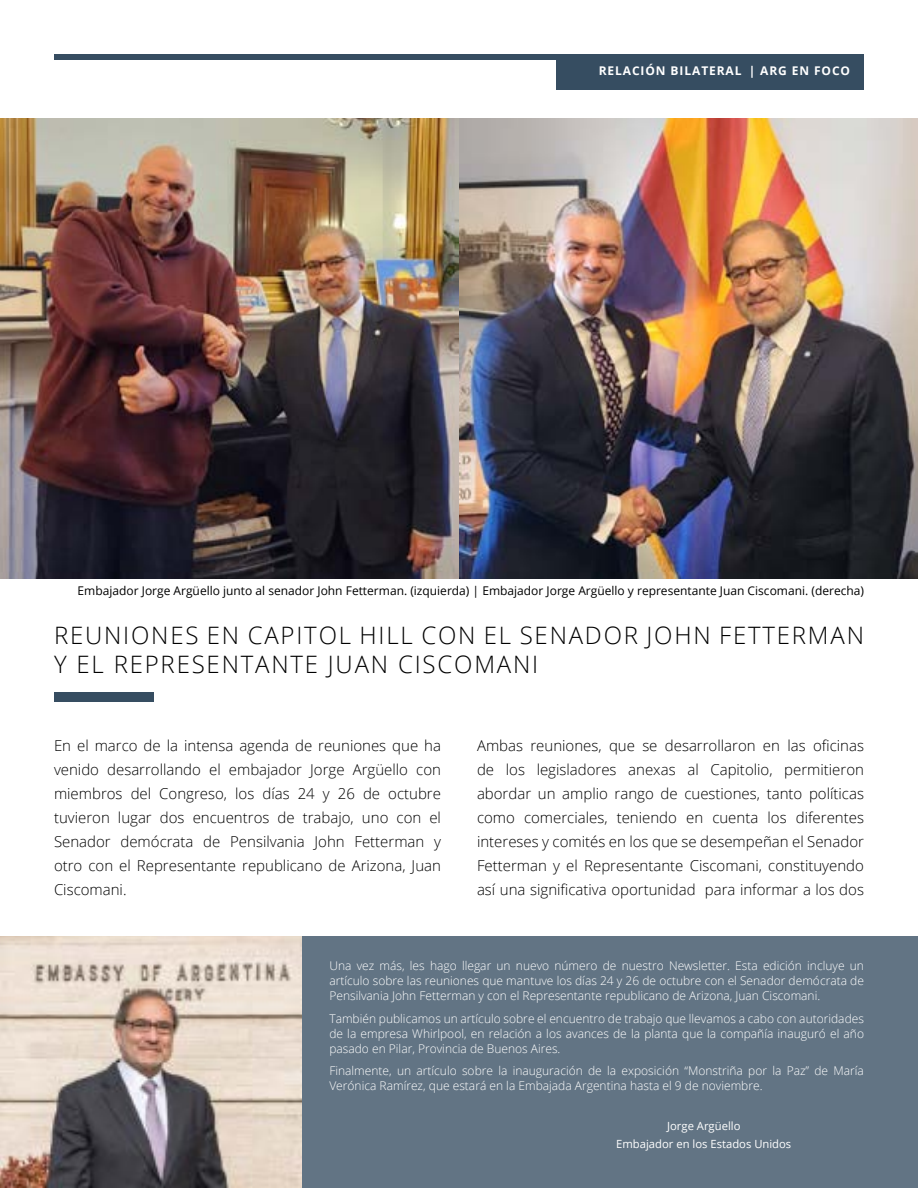
<style>
.page{position:relative;width:918px;height:1188px;background:#fff}
.page>*{position:absolute;margin:0;border:0;box-sizing:border-box;transform-origin:0 0}
.t1{font:300 24px/28.8px "Open Sans";letter-spacing:.075em;color:#000}
.t2{font:300 15px/24px "Open Sans";color:#000;text-align:justify}
.t3{font:300 12px/15px "Open Sans";color:#fff;text-align:justify}
.t4{font:12px "Open Sans";color:#000}
.t5{font:700 12px "Open Sans";letter-spacing:.075em;color:#fff}
.t6{font:11.25px/18px "Open Sans";color:#fff;text-align:center}
</style>
<div class="page">
<div style="left:54px;top:54px;width:810px;height:5px;background:#364d61"></div>
<div style="left:556px;top:54px;width:308px;height:36px;background:#364d61"></div>
<img style="left:0;top:118px;width:918px;height:461px">
<div style="left:54px;top:692px;width:100px;height:9px;background:#364d61"></div>
<div style="left:54px;top:936px;width:864px;height:252px;background:#627484"></div>
<img style="left:0;top:936px;width:302px;height:252px">
<p class="t5" style="left:599px;top:62px;width:120px">RELACIÓN BILATERA</p>
<p class="t5" style="left:735px;top:62px;width:117px">L | ARG EN FOCO</p>
<p class="t4" style="left:78px;top:582px;width:788px">Embajador Jorge Argüello junto al senador John Fetterman. (izquierda) | Embajador Jorge Argüello y representante Juan Ciscomani. (derecha)</p>
<h1 class="t1" style="left:54px;top:620px;width:812px">REUNIONES EN CAPITOL HILL CON EL SENADOR JOHN FETTERMAN<br>Y EL REPRESENTANTE JUAN CISCOMANI</h1>
<p class="t2" style="left:54px;top:733px;width:389px">En el marco de la intensa agenda de reuniones que ha venido desarrollando el embajador Jorge Argüello con miembros del Congreso, los días 24 y 26 de octubre tuvieron lugar dos encuentros de trabajo, uno con el Senador demócrata de Pensilvania John Fetterman y otro con el Representante republicano de Arizona, Juan Ciscomani.</p>
<p class="t2" style="left:477px;top:733px;width:389px">Ambas reuniones, que se desarrollaron en las oficinas de los legisladores anexas al Capitolio, permitieron abordar un amplio rango de cuestiones, tanto políticas como comerciales, teniendo en cuenta los diferentes intereses y comités en los que se desempeñan el Senador Fetterman y el Representante Ciscomani, constituyendo así una significativa oportunidad para informar a los dos</p>
<p class="t3" style="left:329px;top:958px;width:536px">Una vez más, les hago llegar un nuevo número de nuestro Newsletter. Esta edición incluye un artículo sobre las reuniones que mantuve los días 24 y 26 de octubre con el Senador demócrata de Pensilvania John Fetterman y con el Representante republicano de Arizona, Juan Ciscomani.</p>
<p class="t3" style="left:329px;top:1011px;width:536px">También publicamos un artículo sobre el encuentro de trabajo que llevamos a cabo con autoridades de la empresa Whirlpool, en relación a los avances de la planta que la compañía inauguró el año pasado en Pilar, Provincia de Buenos Aires.</p>
<p class="t3" style="left:329px;top:1063px;width:536px">Finalmente, un artículo sobre la inauguración de la exposición “Monstriña por la Paz” de María<br>Verónica Ramírez, que estará en la Embajada Argentina hasta el 9 de noviembre.</p>
<p class="t6" style="left:616px;top:1117px;width:177px">Jorge Argüello<br>Embajador en los Estados Unidos</p>
</div>
